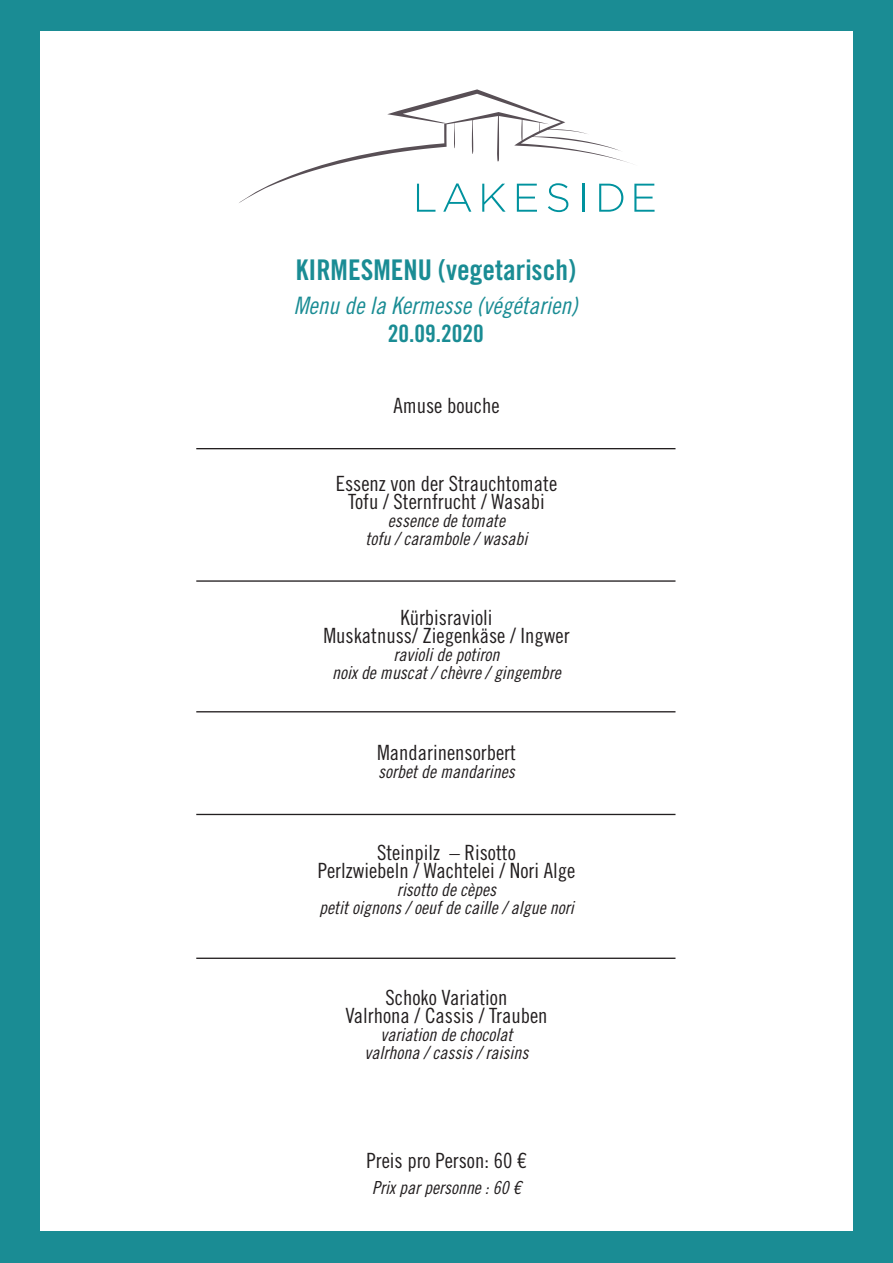
<style>
.page{position:relative;width:893px;height:1263px;background:#1a8c94}
.page>*{position:absolute;margin:0;border:0;box-sizing:border-box;transform-origin:0 0}
.t1{font:28.5px "Trade Gothic LT Std Bd Cn 20";color:#1a8c94}
.t2{font:24px "Trade Gothic LT Std Cn 18 Obl";color:#1a8c94}
.t3{font:24px "Trade Gothic LT Std Bd Cn 20";color:#1a8c94}
.t4{font:21px "Trade Gothic LT Std Cn 18";color:#231f20}
.t5{font:18px "Trade Gothic LT Std Cn 18 Obl";color:#231f20}
</style>
<div class="page">
<div style="left:40px;top:32px;width:813px;height:1199px;background:#fff"></div>
<svg style="left:417px;top:203px;width:18px;height:9px"></svg>
<svg style="left:443px;top:203px;width:28px;height:9px"></svg>
<svg style="left:482px;top:203px;width:24px;height:9px"></svg>
<svg style="left:517px;top:203px;width:20px;height:9px"></svg>
<svg style="left:548px;top:203px;width:20px;height:9px"></svg>
<hr style="left:582px;top:184px;width:3px;height:28px;background:#00929e">
<svg style="left:599px;top:203px;width:24px;height:9px"></svg>
<svg style="left:634px;top:184px;width:20px;height:28px"></svg>
<svg style="left:239px;top:89px;width:399px;height:114px"></svg>
<hr style="left:196px;top:448px;width:479px;height:1px;background:#231f20">
<hr style="left:196px;top:580px;width:479px;height:2px;background:#231f20">
<hr style="left:196px;top:711px;width:479px;height:1px;background:#231f20">
<hr style="left:196px;top:814px;width:479px;height:1px;background:#231f20">
<hr style="left:196px;top:957px;width:479px;height:2px;background:#231f20">
<p class="t1" style="left:296px;top:252px;width:282px">KIRMESMENU (vegetarisch)</p>
<p class="t2" style="left:294px;top:291px;width:285px">Menu de la Kermesse (végétarien)</p>
<p class="t3" style="left:388px;top:319px;width:97px">20.09.2020</p>
<p class="t4" style="left:393px;top:393px;width:108px">Amuse bouche</p>
<p class="t4" style="left:336px;top:471px;width:223px">Essenz von der Strauchtomate</p>
<p class="t4" style="left:348px;top:489px;width:198px">Tofu / Sternfrucht / Wasabi</p>
<p class="t5" style="left:388px;top:510px;width:119px">essence de tomate</p>
<p class="t5" style="left:365px;top:528px;width:163px">tofu / carambole / wasabi</p>
<p class="t4" style="left:400px;top:605px;width:94px">Kürbisravioli</p>
<p class="t4" style="left:323px;top:623px;width:248px">Muskatnuss/ Ziegenkäse / Ingwer</p>
<p class="t5" style="left:393px;top:644px;width:107px">ravioli de potiron</p>
<p class="t5" style="left:332px;top:662px;width:230px">noix de muscat / chèvre / gingembre</p>
<p class="t4" style="left:377px;top:740px;width:140px">Mandarinensorbert</p>
<p class="t5" style="left:378px;top:760px;width:138px">sorbet de mandarines</p>
<p class="t4" style="left:377px;top:840px;width:140px">Steinpilz – Risotto</p>
<p class="t4" style="left:318px;top:858px;width:259px">Perlzwiebeln / Wachtelei / Nori Alge</p>
<p class="t5" style="left:397px;top:879px;width:101px">risotto de cèpes</p>
<p class="t5" style="left:319px;top:897px;width:256px">petit oignons / oeuf de caille / algue nori</p>
<p class="t4" style="left:386px;top:985px;width:123px">Schoko Variation</p>
<p class="t4" style="left:345px;top:1003px;width:204px">Valrhona / Cassis / Trauben</p>
<p class="t5" style="left:380px;top:1024px;width:133px">variation de chocolat</p>
<p class="t5" style="left:364px;top:1042px;width:165px">valrhona / cassis / raisins</p>
<p class="t4" style="left:367px;top:1148px;width:161px">Preis pro Person: 60 €</p>
<p class="t5" style="left:372px;top:1176px;width:150px">Prix par personne : 60 €</p>
</div>
